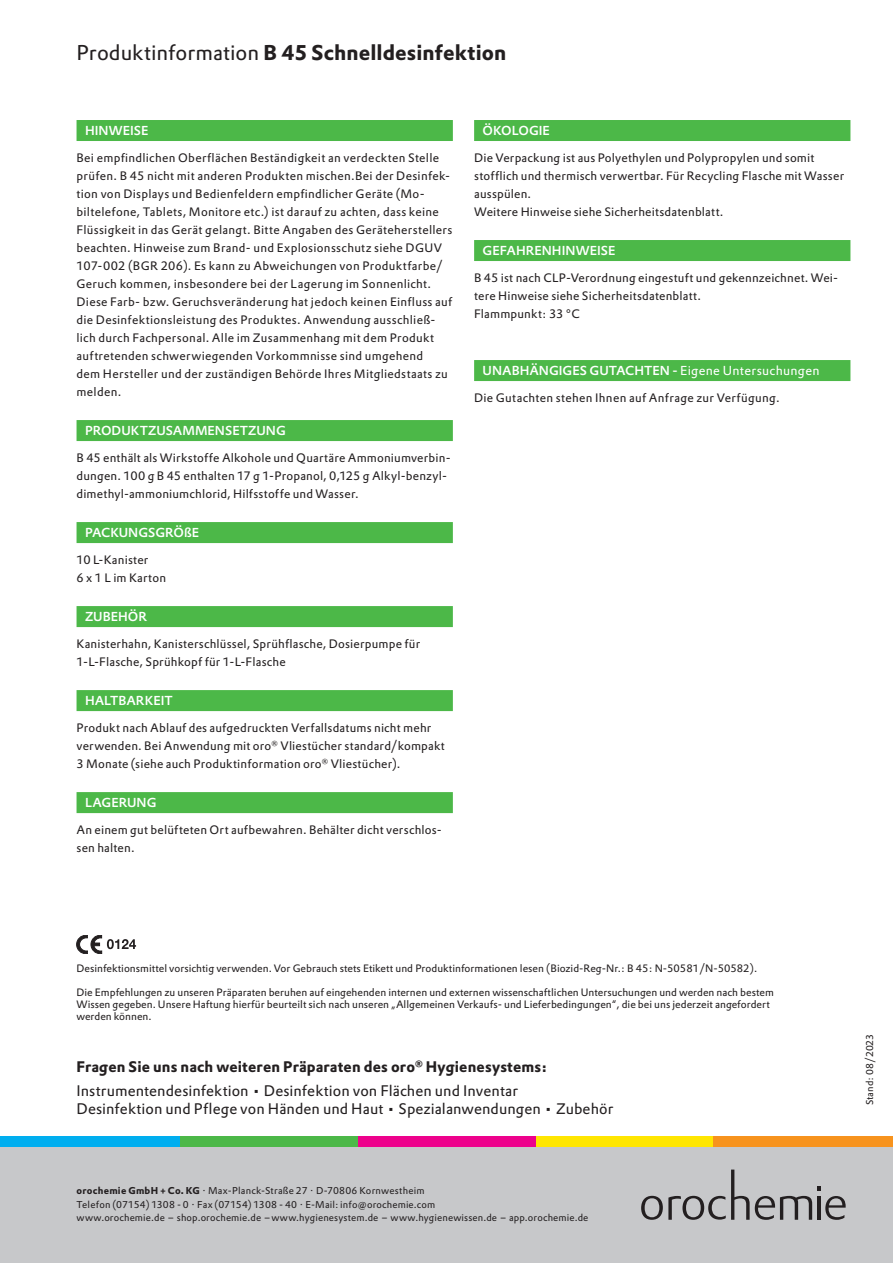
<style>
.page{position:relative;width:893px;height:1263px;background:#fff}
.page>*{position:absolute;margin:0;border:0;box-sizing:border-box;transform-origin:0 0}
._03-Overline{font:700 21px "DTL Prokyon TPRO";letter-spacing:.005em;color:#231f20}
.B2-Abbinder_Copy{font:15px/18px "DTL Prokyon TPRO";letter-spacing:.005em;color:#231f20}
.B1-Abbinder_Headline{font:700 15px "DTL Prokyon TPRO";letter-spacing:.01em;color:#231f20}
._06-Headline_farbig{font:500 12.75px "DTL Prokyon TPRO";color:#fff}
._04-Copy{font:12px/18px "DTL Prokyon TPRO";letter-spacing:.02em;color:#231f20}
._11-Hinweise{font:10.5px/12px "DTL Prokyon TPRO";color:#231f20}
.C-Company_Name_Adres{font:9.75px/13.5px "DTL Prokyon TPRO";letter-spacing:.015em;color:#231f20}
.A-Drucknorm___Stand{font:9.75px "DTL Prokyon TPRO";color:#231f20}
.s1{font-weight:400}
.s2{font-weight:700}
</style>
<div class="page">
<div style="left:0;top:1147px;width:893px;height:116px;background:#c7c8ca"></div>
<hr style="left:818px;top:1196px;width:3px;height:24px;background:#231f20">
<svg style="left:818px;top:1186px;width:3px;height:4px"></svg>
<svg style="left:641px;top:1169px;width:171px;height:51px"></svg>
<svg style="left:825px;top:1196px;width:21px;height:24px"></svg>
<div style="left:536px;top:1136px;width:178px;height:11px;background:#ffe601"></div>
<div style="left:357px;top:1136px;width:179px;height:11px;background:#ed028c"></div>
<div style="left:179px;top:1136px;width:178px;height:11px;background:#4cb848"></div>
<div style="left:0;top:1136px;width:179px;height:11px;background:#00aeef"></div>
<div style="left:714px;top:1136px;width:179px;height:11px;background:#f7931d"></div>
<div style="left:77px;top:120px;width:376px;height:21px;background:#4cb848"></div>
<div style="left:77px;top:420px;width:376px;height:21px;background:#4cb848"></div>
<div style="left:77px;top:522px;width:376px;height:21px;background:#4cb848"></div>
<div style="left:77px;top:606px;width:376px;height:21px;background:#4cb848"></div>
<div style="left:77px;top:690px;width:376px;height:21px;background:#4cb848"></div>
<div style="left:77px;top:792px;width:376px;height:21px;background:#4cb848"></div>
<div style="left:474px;top:120px;width:376px;height:21px;background:#4cb848"></div>
<div style="left:474px;top:240px;width:376px;height:21px;background:#4cb848"></div>
<div style="left:474px;top:360px;width:376px;height:21px;background:#4cb848"></div>
<svg style="left:77px;top:935px;width:59px;height:19px"></svg>
<p class="_03-Overline" style="left:77px;top:39px;width:431px"><span class="s1">Produktinformation</span> B 45 Schnelldesinfektion</p>
<p class="_06-Headline_farbig" style="left:85px;top:122px;width:65px">HINWEISE</p>
<p class="_04-Copy" style="left:77px;top:149px;width:377px">Bei empfindlichen Oberflächen Beständigkeit an verdeckten Stelle prüfen. B 45 nicht mit anderen Produkten mischen.Bei der Desinfek&shy;tion von Displays und Bedienfeldern empfindlicher Geräte (Mo&shy;biltelefone, Tablets, Monitore etc.) ist darauf zu achten, dass keine Flüssigkeit in das Gerät gelangt. Bitte Angaben des Geräteherstellers beachten. Hinweise zum Brand- und Explosionsschutz siehe DGUV 107-002 (BGR 206). Es kann zu Abweichungen von Produktfarbe/ Geruch kommen, insbesondere bei der Lagerung im Sonnenlicht.<br>Diese Farb- bzw. Geruchsveränderung hat jedoch keinen Einfluss auf die Desinfektionsleistung des Produktes. Anwendung ausschließ&shy;lich durch Fachpersonal. Alle im Zusammenhang mit dem Produkt auftretenden schwerwiegenden Vorkommnisse sind umgehend<br>dem Hersteller und der zuständigen Behörde Ihres Mitgliedstaats zu melden.</p>
<p class="_06-Headline_farbig" style="left:85px;top:422px;width:202px">PRODUKTZUSAMMENSETZUNG</p>
<p class="_04-Copy" style="left:77px;top:449px;width:376px">B 45 enthält als Wirkstoffe Alkohole und Quartäre Ammoniumverbin&shy;dungen. 100 g B 45 enthalten 17 g 1-Propanol, 0,125 g Alkyl-benzyl&shy;dimethyl-ammoniumchlorid, Hilfsstoffe und Wasser.</p>
<p class="_06-Headline_farbig" style="left:85px;top:524px;width:116px">PACKUNGSGRÖßE</p>
<p class="_04-Copy" style="left:77px;top:551px;width:73px">10 L-Kanister</p>
<p class="_04-Copy" style="left:77px;top:569px;width:91px">6 x 1 L im Karton</p>
<p class="_06-Headline_farbig" style="left:85px;top:608px;width:64px">ZUBEHÖR</p>
<p class="_04-Copy" style="left:77px;top:635px;width:345px">Kanisterhahn, Kanisterschlüssel, Sprühflasche, Dosierpumpe für</p>
<p class="_04-Copy" style="left:77px;top:653px;width:211px">1-L-Flasche, Sprühkopf für 1-L-Flasche</p>
<p class="_06-Headline_farbig" style="left:85px;top:692px;width:89px">HALTBARKEIT</p>
<p class="_04-Copy" style="left:77px;top:719px;width:370px">Produkt nach Ablauf des aufgedruckten Verfallsdatums nicht mehr verwenden. Bei Anwendung mit oro<sup>®</sup> Vliestücher standard/kompakt<br>3 Monate (siehe auch Produktinformation oro<sup>®</sup> Vliestücher).</p>
<p class="_06-Headline_farbig" style="left:85px;top:794px;width:73px">LAGERUNG</p>
<p class="_04-Copy" style="left:77px;top:821px;width:367px">An einem gut belüfteten Ort aufbewahren. Behälter dicht verschlos&shy;sen halten.</p>
<p class="_06-Headline_farbig" style="left:483px;top:122px;width:69px">ÖKOLOGIE</p>
<p class="_04-Copy" style="left:474px;top:149px;width:372px">Die Verpackung ist aus Polyethylen und Polypropylen und somit stofflich und thermisch verwertbar. Für Recycling Flasche mit Wasser ausspülen.</p>
<p class="_04-Copy" style="left:474px;top:203px;width:251px">Weitere Hinweise siehe Sicherheitsdatenblatt.</p>
<p class="_06-Headline_farbig" style="left:483px;top:242px;width:134px">GEFAHRENHINWEISE</p>
<p class="_04-Copy" style="left:474px;top:269px;width:365px">B 45 ist nach CLP-Verordnung eingestuft und gekennzeichnet. Wei&shy;tere Hinweise siehe Sicherheitsdatenblatt.</p>
<p class="_04-Copy" style="left:474px;top:305px;width:107px">Flammpunkt: 33 °C</p>
<p class="_06-Headline_farbig" style="left:483px;top:362px;width:339px">UNABHÄNGIGES GUTACHTEN - <span class="s1">Eigene Untersuchungen</span></p>
<p class="_04-Copy" style="left:474px;top:389px;width:307px">Die Gutachten stehen Ihnen auf Anfrage zur Verfügung.</p>
<p class="_11-Hinweise" style="left:77px;top:962px;width:682px">Desinfektionsmittel vorsichtig verwenden. Vor Gebrauch stets Etikett und Produktinformationen lesen (Biozid-Reg-Nr.: B 45: N-50581/N-50582).</p>
<p class="_11-Hinweise" style="left:77px;top:986px;width:699px">Die Empfehlungen zu unseren Präparaten beruhen auf eingehenden internen und externen wissenschaftlichen Untersuchungen und werden nach bestem<br>Wissen gegeben. Unsere Haftung hierfür beurteilt sich nach unseren „Allgemeinen Verkaufs- und Lieferbedingungen“, die bei uns jederzeit angefordert werden können.</p>
<p class="B1-Abbinder_Headline" style="left:77px;top:1057px;width:472px">Fragen Sie uns nach weiteren Präparaten des oro<sup>®</sup> Hygienesystems:</p>
<p class="B2-Abbinder_Copy" style="left:77px;top:1081px;width:538px">Instrumentendesinfektion • Desinfektion von Flächen und Inventar<br>Desinfektion und Pflege von Händen und Haut • Spezialanwendungen • Zubehör</p>
<p class="C-Company_Name_Adres" style="left:77px;top:1184px;width:513px"><span class="s2">orochemie GmbH + Co. KG</span> · Max-Planck-Straße 27 · D-70806 Kornwestheim<br>Telefon (07154) 1308 - 0 · Fax (07154) 1308 - 40 · E-Mail: info@orochemie.com<br>www.orochemie.de – shop.orochemie.de – www.hygienesystem.de – www.hygienewissen.de – app.orochemie.de</p>
<p class="A-Drucknorm___Stand" style="left:863px;top:1105px;width:73px;rotate:-90deg">Stand: 08/2023</p>
</div>
